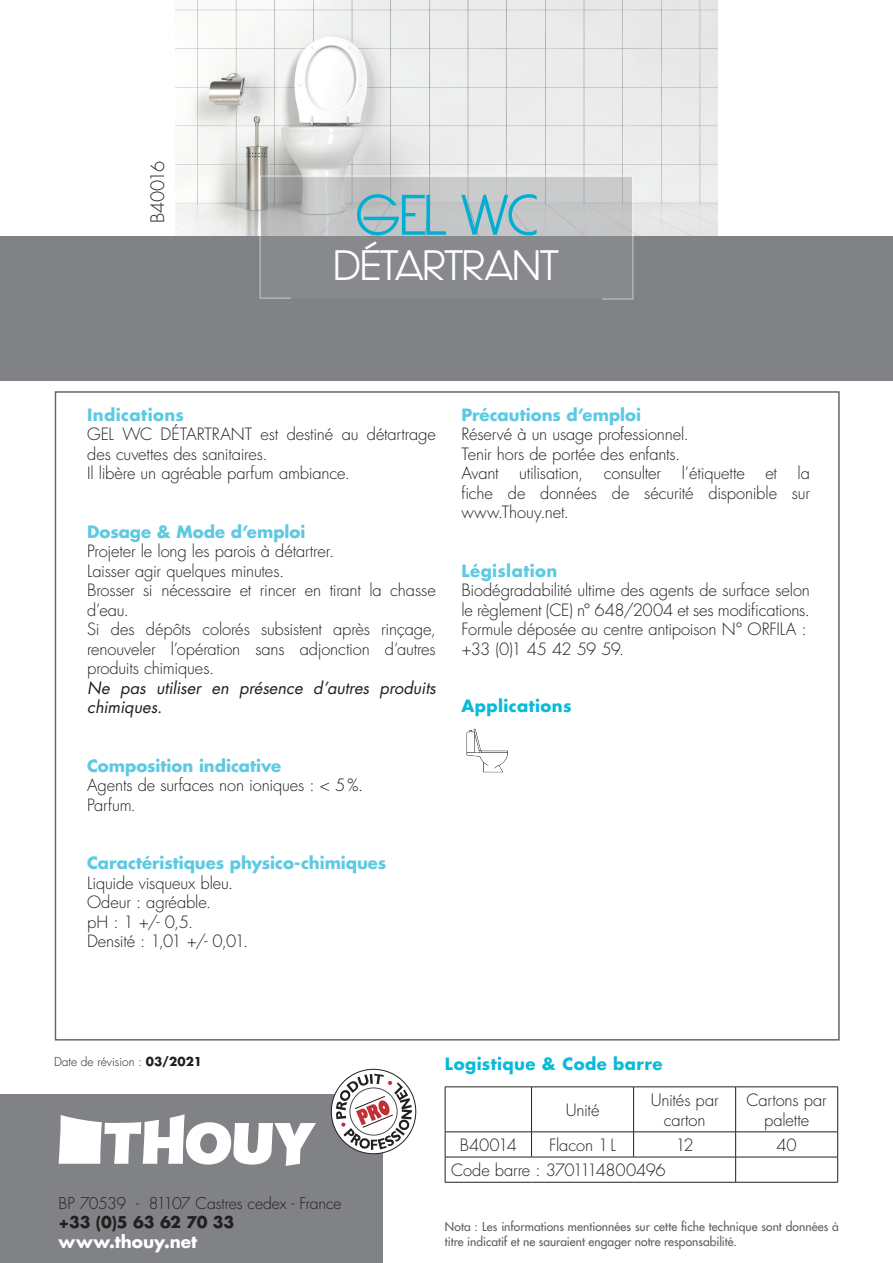
<style>
.page{position:relative;width:893px;height:1263px;background:#fff}
.page>*{position:absolute;margin:0;border:0;box-sizing:border-box;transform-origin:0 0}
.t1{font:700 54px "Hasteristico";color:#00afd3}
.t2{font:700 40.5px "Hasteristico";letter-spacing:.005em;color:#fff}
.t3{font:300 18px "Futura LT";letter-spacing:-.02em;color:#231f20}
.t4{font:700 16.8px "Futura LT";color:#fff}
.t5{font:300 16.5px/19.5px "Futura LT";letter-spacing:-.01em;color:#231f20}
.t6{font:700 16.5px "Futura LT";color:#5dc9e2}
.t7{font:italic 16.5px/19.5px "Futura LT";letter-spacing:-.005em;color:#231f20}
.t8{font:700 16.5px "Futura LT";letter-spacing:.025em;color:#07bbd9}
.t9{font:700 16.5px "Futura LT";letter-spacing:.025em;color:#5dc9e2}
.t10{font:300 15.75px "Futura LT";letter-spacing:-.015em;color:#231f20}
.t11{font:700 15.75px "Futura LT";letter-spacing:-.01em;color:#231f20}
.t12{font:12px/14.4px "Futura LT";letter-spacing:.005em;color:#5f5f62}
.t13{font:300 12px "Futura LT";color:#231f20}
.s1{font-weight:700}
</style>
<div class="page">
<img style="left:175px;top:0;width:543px;height:235px">
<div style="left:0;top:236px;width:893px;height:145px;background:#808285"></div>
<svg style="left:259px;top:175px;width:375px;height:125px"></svg>
<div style="left:0;top:1095px;width:382px;height:168px;background:#808285"></div>
<svg style="left:331px;top:1069px;width:85px;height:85px"></svg>
<svg style="left:336px;top:1074px;width:76px;height:76px"></svg>
<svg style="left:59px;top:1114px;width:257px;height:52px"></svg>
<hr style="left:531px;top:1087px;width:1px;height:45px;background:#231f20">
<hr style="left:633px;top:1087px;width:1px;height:45px;background:#231f20">
<hr style="left:445px;top:1131px;width:86px;height:1px;background:#231f20">
<hr style="left:531px;top:1131px;width:103px;height:1px;background:#231f20">
<svg style="left:531px;top:1132px;width:1px;height:25px"></svg>
<hr style="left:634px;top:1131px;width:102px;height:1px;background:#231f20">
<svg style="left:633px;top:1132px;width:1px;height:25px"></svg>
<hr style="left:736px;top:1131px;width:102px;height:1px;background:#231f20">
<hr style="left:445px;top:1157px;width:86px;height:1px;background:#231f20">
<hr style="left:531px;top:1157px;width:103px;height:1px;background:#231f20">
<hr style="left:634px;top:1157px;width:102px;height:1px;background:#231f20">
<hr style="left:736px;top:1157px;width:102px;height:1px;background:#231f20">
<hr style="left:445px;top:1086px;width:86px;height:1px;background:#231f20">
<hr style="left:445px;top:1087px;width:1px;height:45px;background:#231f20">
<hr style="left:531px;top:1086px;width:103px;height:1px;background:#231f20">
<hr style="left:634px;top:1086px;width:102px;height:1px;background:#231f20">
<hr style="left:736px;top:1086px;width:102px;height:1px;background:#231f20">
<hr style="left:735px;top:1087px;width:1px;height:45px;background:#231f20">
<hr style="left:837px;top:1087px;width:1px;height:45px;background:#231f20">
<svg style="left:445px;top:1132px;width:1px;height:50px"></svg>
<svg style="left:735px;top:1132px;width:1px;height:50px"></svg>
<svg style="left:837px;top:1132px;width:1px;height:50px"></svg>
<hr style="left:445px;top:1182px;width:86px;height:1px;background:#231f20">
<hr style="left:531px;top:1182px;width:103px;height:1px;background:#231f20">
<hr style="left:634px;top:1182px;width:102px;height:1px;background:#231f20">
<hr style="left:736px;top:1182px;width:102px;height:1px;background:#231f20">
<img style="left:466px;top:728px;width:42px;height:45px">
<p class="t3" style="left:147px;top:223px;width:63px;rotate:-90deg">B40016</p>
<h1 class="t1" style="left:356px;top:184px;width:182px">GEL WC</h1>
<h2 class="t2" style="left:335px;top:241px;width:225px">DÉTARTRANT</h2>
<p class="t9" style="left:87px;top:403px;width:98px">Indications</p>
<p class="t5" style="left:87px;top:425px;width:350px">GEL WC DÉTARTRANT est destiné au détartrage des cuvettes des sanitaires.<br>Il libère un agréable parfum ambiance.</p>
<p class="t6" style="left:87px;top:520px;width:220px">Dosage &amp; Mode d’emploi</p>
<p class="t5" style="left:87px;top:542px;width:350px">Projeter le long les parois à détartrer.<br>Laisser agir quelques minutes.<br>Brosser si nécessaire et rincer en tirant la chasse d’eau.<br>Si des dépôts colorés subsistent après rinçage, renouveler l’opération sans adjonction d’autres produits chimiques.</p>
<p class="t7" style="left:87px;top:678px;width:350px">Ne pas utiliser en présence d’autres produits chimiques.</p>
<p class="t6" style="left:87px;top:754px;width:196px">Composition indicative</p>
<p class="t5" style="left:87px;top:776px;width:278px">Agents de surfaces non ioniques : &lt; 5%.<br>Parfum.</p>
<p class="t6" style="left:87px;top:852px;width:301px">Caractéristiques physico-chimiques</p>
<p class="t5" style="left:87px;top:873px;width:162px">Liquide visqueux bleu.<br>Odeur : agréable.<br>pH : 1 +/- 0,5.<br>Densité : 1,01 +/- 0,01.</p>
<p class="t6" style="left:461px;top:403px;width:181px">Précautions d’emploi</p>
<p class="t5" style="left:461px;top:425px;width:350px">Réservé à un usage professionnel.<br>Tenir hors de portée des enfants.<br>Avant utilisation, consulter l’étiquette et la fiche de données de sécurité disponible sur www.Thouy.net.</p>
<p class="t9" style="left:461px;top:559px;width:98px">Législation</p>
<p class="t5" style="left:461px;top:581px;width:350px">Biodégradabilité ultime des agents de surface selon le règlement (CE) n° 648/2004 et ses modifications.<br>Formule déposée au centre antipoison N° ORFILA : +33 (0)1 45 42 59 59.</p>
<p class="t8" style="left:461px;top:694px;width:112px">Applications</p>
<p class="t13" style="left:54px;top:1054px;width:150px">Date de révision : <span class="s1">03/2021</span></p>
<p class="t8" style="left:445px;top:1053px;width:219px">Logistique &amp; Code barre</p>
<p class="t5" style="left:566px;top:1101px;width:35px">Unité</p>
<p class="t5" style="left:651px;top:1090px;width:69px;text-align:center">Unités par carton</p>
<p class="t5" style="left:746px;top:1090px;width:82px;text-align:center">Cartons par palette</p>
<p class="t5" style="left:460px;top:1136px;width:59px">B40014</p>
<p class="t5" style="left:549px;top:1136px;width:68px">Flacon 1L</p>
<p class="t5" style="left:675px;top:1136px;width:20px">12</p>
<p class="t5" style="left:777px;top:1136px;width:22px">40</p>
<p class="t5" style="left:451px;top:1161px;width:216px">Code barre : 3701114800496</p>
<p class="t10" style="left:59px;top:1193px;width:285px">BP 70539 - 81107 Castres cedex - France</p>
<p class="t11" style="left:59px;top:1211px;width:177px">+33 (0)5 63 62 70 33</p>
<p class="t4" style="left:59px;top:1230px;width:140px">www.thouy.net</p>
<p class="t11" style="left:59px;top:1211px;width:130px">05 63 62 70 23</p>
<p class="t12" style="left:445px;top:1219px;width:396px">Nota : Les informations mentionnées sur cette fiche technique sont données à titre indicatif et ne sauraient engager notre responsabilité.</p>
</div>
